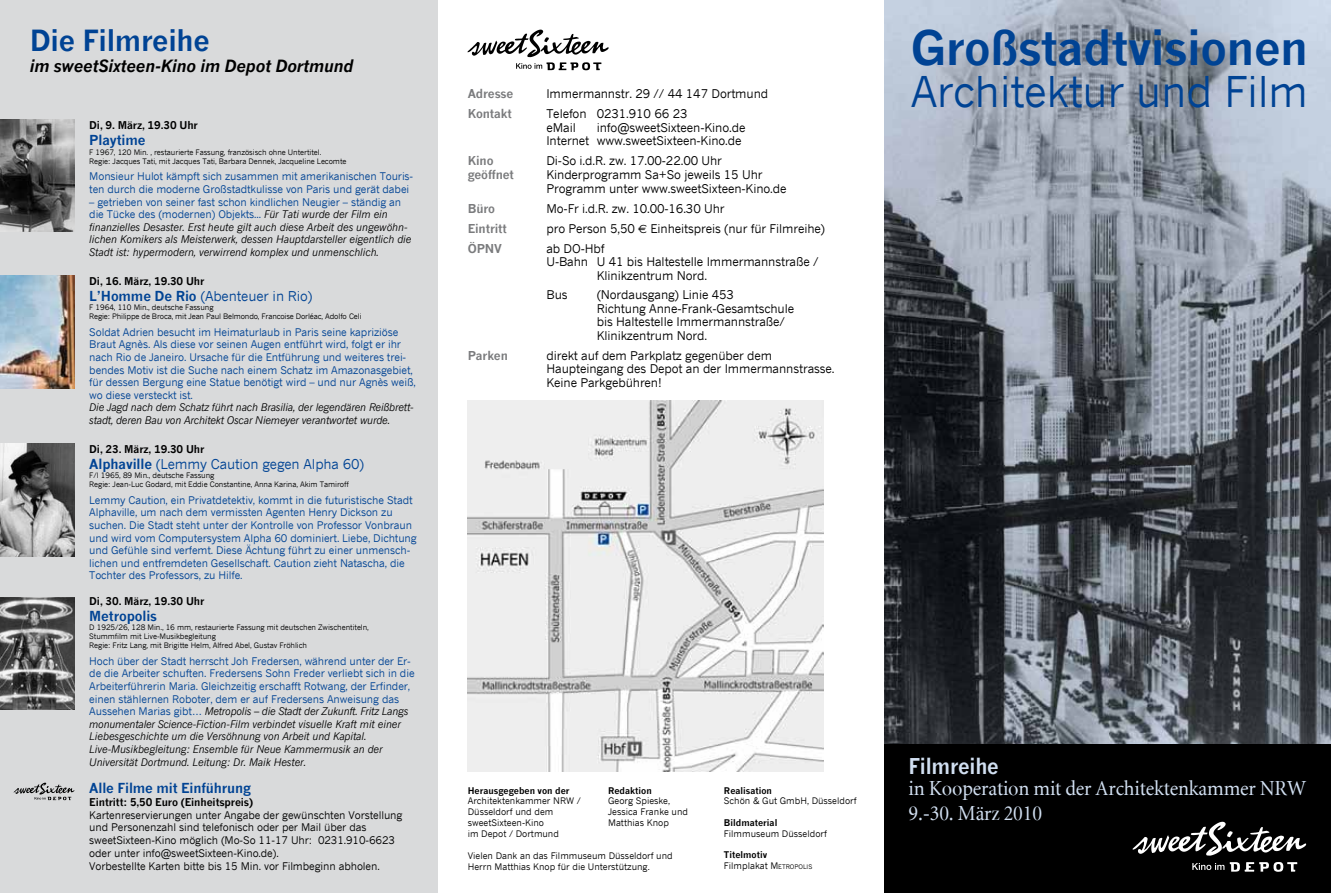
<style>
.page{position:relative;width:1331px;height:893px;background:#fff}
.page>*{position:absolute;margin:0;border:0;box-sizing:border-box;transform-origin:0 0}
.t1{font:700 46.5px "News Gothic";letter-spacing:-.01em;color:#004394}
.t2{font:42.3px "News Gothic";letter-spacing:-.01em;color:#004394}
.t3{font:700 28.5px "News Gothic";letter-spacing:-.01em;color:#004394}
.t4{font:21.3px/24.3px "Minion";letter-spacing:-.01em;color:#d1dff1;scale:.95 1}
.t5{font:700 21.3px "News Gothic";letter-spacing:-.01em;color:#d1dff1;scale:.95 1}
.t6{font:italic 700 16.5px "News Gothic";letter-spacing:-.01em;color:#000}
.t7{font:13.5px "News Gothic";letter-spacing:-.01em;color:#004394}
.t8{font:700 13.5px "News Gothic";letter-spacing:-.01em;color:#004394}
.t9{font:12px/13.5px "News Gothic";letter-spacing:-.01em;color:#000}
.t10{font:700 12px "News Gothic";letter-spacing:-.01em;color:#7a7b7d}
.t11{font:10.5px/12.6px "News Gothic";letter-spacing:-.01em;color:#004394}
.t12{font:italic 10.5px/12.6px "News Gothic";letter-spacing:-.01em;color:#000}
.t13{font:10.5px/12.8px "News Gothic";letter-spacing:-.01em;color:#000}
.t14{font:700 10.5px "News Gothic";letter-spacing:-.01em;color:#000}
.t15{font:9px/10.8px "News Gothic";color:#000}
.t16{font:700 9px/10.8px "News Gothic";color:#000}
.t17{font:7.5px/9px "News Gothic";letter-spacing:-.01em;color:#000}
.s1{font-style:normal;color:#004394}
.s2{font-weight:700}
.s3{font-style:italic;color:#000}
.s4{font-family:"Euro Sans"}
.s5{font-weight:400}
.s6{font-weight:400;font-size:6.3px}
</style>
<div class="page">
<img style="left:884px;top:0;width:447px;height:744px">
<div style="left:0;top:0;width:438px;height:893px;background:#d9dadb"></div>
<div style="left:884px;top:744px;width:447px;height:149px;background:#000"></div>
<svg style="left:468px;top:30px;width:141px;height:40px"></svg>
<svg style="left:14px;top:783px;width:60px;height:17px"></svg>
<svg style="left:1192px;top:863px;width:32px;height:7px"></svg>
<svg style="left:1230px;top:862px;width:67px;height:10px"></svg>
<svg style="left:1133px;top:822px;width:173px;height:34px"></svg>
<img style="left:468px;top:400px;width:355px;height:372px">
<img style="left:0;top:597px;width:74px;height:113px">
<img style="left:0;top:119px;width:74px;height:113px">
<img style="left:0;top:276px;width:74px;height:112px">
<img style="left:0;top:444px;width:74px;height:112px">
<h3 class="t3" style="left:30px;top:23px;width:181px">Die Filmreihe</h3>
<h1 class="t1" style="left:911px;top:18px;width:399px">Großstadtvisionen</h1>
<h2 class="t2" style="left:911px;top:66px;width:399px">Architektur und Film</h2>
<h3 class="t6" style="left:30px;top:56px;width:325px">im sweetSixteen-Kino im Depot Dortmund</h3>
<p class="t10" style="left:468px;top:86px;width:47px">Adresse</p>
<p class="t9" style="left:546px;top:87px;width:223px">Immermannstr. 29 // 44 147 Dortmund</p>
<p class="t10" style="left:468px;top:106px;width:46px">Kontakt</p>
<p class="t9" style="left:546px;top:107px;width:143px">Telefon 0231.910 66 23 eMail</p>
<p class="t14" style="left:89px;top:119px;width:110px">Di, 9. März, 19.30 Uhr</p>
<p class="t8" style="left:89px;top:132px;width:58px">Playtime</p>
<p class="t17" style="left:89px;top:147px;width:259px">F 1967, 120 Min. , restaurierte Fassung, französisch ohne Untertitel.<br>Regie: Jacques Tati, mit Jacques Tati, Barbara Dennek, Jacqueline Lecomte</p>
<p class="t11" style="left:89px;top:170px;width:324px">Monsieur Hulot kämpft sich zusammen mit amerikanischen Touris&shy;ten durch die moderne Großstadtkulisse von Paris und gerät dabei</p>
<p class="t12" style="left:89px;top:195px;width:324px"><span class="s1">– getrieben von seiner fast schon kindlichen Neugier – ständig an die Tücke des (modernen) Objekts...</span> Für Tati wurde der Film ein finanzielles Desaster. Erst heute gilt auch diese Arbeit des ungewöhn&shy;lichen Komikers als Meisterwerk, dessen Hauptdarsteller eigentlich die Stadt ist: hypermodern, verwirrend komplex und unmenschlich.</p>
<p class="t14" style="left:89px;top:274px;width:117px">Di, 16. März, 19.30 Uhr</p>
<p class="t7" style="left:89px;top:288px;width:225px"><span class="s2">L’Homme De Rio</span> (Abenteuer in Rio)</p>
<p class="t17" style="left:89px;top:303px;width:274px">F 1964, 110 Min., deutsche Fassung<br>Regie: Philippe de Broca, mit Jean Paul Belmondo, Francoise Dorléac, Adolfo Celi</p>
<p class="t11" style="left:89px;top:325px;width:328px">Soldat Adrien besucht im Heimaturlaub in Paris seine kapriziöse Braut Agnès. Als diese vor seinen Augen entführt wird, folgt er ihr nach Rio de Janeiro. Ursache für die Entführung und weiteres trei&shy;bendes Motiv ist die Suche nach einem Schatz im Amazonasgebiet, für dessen Bergung eine Statue benötigt wird – und nur Agnès weiß, wo diese versteckt ist.</p>
<p class="t12" style="left:89px;top:401px;width:326px">Die Jagd nach dem Schatz führt nach Brasilia, der legendären Reißbrett&shy;stadt, deren Bau von Architekt Oscar Niemeyer verantwortet wurde.</p>
<p class="t14" style="left:89px;top:442px;width:117px">Di, 23. März, 19.30 Uhr</p>
<p class="t7" style="left:89px;top:456px;width:276px"><span class="s2">Alphaville</span> (Lemmy Caution gegen Alpha 60)</p>
<p class="t17" style="left:89px;top:471px;width:261px">F/I 1965, 89 Min., deutsche Fassung<br>Regie: Jean-Luc Godard, mit Eddie Constantine, Anna Karina, Akim Tamiroff</p>
<p class="t11" style="left:89px;top:494px;width:329px">Lemmy Caution, ein Privatdetektiv, kommt in die futuristische Stadt Alphaville, um nach dem vermissten Agenten Henry Dickson zu suchen. Die Stadt steht unter der Kontrolle von Professor Vonbraun und wird vom Computersystem Alpha 60 dominiert. Liebe, Dichtung und Gefühle sind verfemt. Diese Ächtung führt zu einer unmensch&shy;lichen und entfremdeten Gesellschaft. Caution zieht Natascha, die Tochter des Professors, zu Hilfe.</p>
<p class="t14" style="left:89px;top:594px;width:117px">Di, 30. März, 19.30 Uhr</p>
<p class="t8" style="left:89px;top:607px;width:69px">Metropolis</p>
<p class="t17" style="left:89px;top:622px;width:281px">D 1925/26, 128 Min., 16 mm, restaurierte Fassung mit deutschen Zwischentiteln,<br>Stummfilm mit Live-Musikbegleitung<br>Regie: Fritz Lang, mit Brigitte Helm, Alfred Abel, Gustav Fröhlich</p>
<p class="t11" style="left:89px;top:654px;width:327px">Hoch über der Stadt herrscht Joh Fredersen, während unter der Er&shy;de die Arbeiter schuften. Fredersens Sohn Freder verliebt sich in die Arbeiterführerin Maria. Gleichzeitig erschafft Rotwang, der Erfinder, einen stählernen Roboter, dem er auf Fredersens Anweisung das Aussehen Marias gibt… <span class="s3">Metropolis – die Stadt der Zukunft. Fritz Langs monumentaler Science-Fiction-Film verbindet visuelle Kraft mit einer Liebesgeschichte um die Versöhnung von Arbeit und Kapital.<br>Live-Musikbegleitung: Ensemble für Neue Kammermusik an der Universität Dortmund. Leitung: Dr. Maik Hester.</span></p>
<p class="t9" style="left:546px;top:120px;width:201px;text-indent:50px">info@sweetSixteen-Kino.de<br>Internet www.sweetSixteen-Kino.de</p>
<p class="t10" style="left:468px;top:153px;width:27px">Kino</p>
<p class="t9" style="left:546px;top:154px;width:177px">Di-So i.d.R. zw. 17.00-22.00 Uhr</p>
<p class="t10" style="left:468px;top:167px;width:48px">geöffnet</p>
<p class="t9" style="left:546px;top:167px;width:242px;line-height:14.2px">Kinderprogramm Sa+So jeweils 15 Uhr<br>Programm unter www.sweetSixteen-Kino.de</p>
<p class="t10" style="left:468px;top:201px;width:29px">Büro</p>
<p class="t9" style="left:546px;top:201px;width:180px">Mo-Fr i.d.R. zw. 10.00-16.30 Uhr</p>
<p class="t10" style="left:468px;top:221px;width:41px">Eintritt</p>
<p class="t9" style="left:546px;top:221px;width:280px">pro Person 5,50 <span class="s4">g</span> Einheitspreis (nur für Filmreihe)</p>
<p class="t10" style="left:468px;top:241px;width:36px">ÖPNV</p>
<p class="t9" style="left:546px;top:241px;width:60px">ab DO-Hbf</p>
<p class="t9" style="left:546px;top:255px;width:274px">U-Bahn U 41 bis Haltestelle Immermannstraße /</p>
<p class="t9" style="left:597px;top:268px;width:112px">Klinikzentrum Nord.</p>
<p class="t9" style="left:546px;top:288px;width:23px">Bus</p>
<p class="t9" style="left:597px;top:288px;width:199px">(Nordausgang) Linie 453<br>Richtung Anne-Frank-Gesamtschule bis Haltestelle Immermannstraße/<br>Klinikzentrum Nord.</p>
<p class="t10" style="left:468px;top:348px;width:42px">Parken</p>
<p class="t9" style="left:546px;top:348px;width:290px">direkt auf dem Parkplatz gegenüber dem<br>Haupteingang des Depot an der Immermannstrasse.<br>Keine Parkgebühren!</p>
<h3 class="t5" style="left:909px;top:753px;width:97px">Filmreihe</h3>
<h3 class="t4" style="left:909px;top:777px;width:420px">in Kooperation mit der Architektenkammer NRW<br>9.-30. März 2010</h3>
<p class="t8" style="left:89px;top:779px;width:163px">Alle Filme mit Einführung</p>
<p class="t14" style="left:89px;top:795px;width:165px">Eintritt: 5,50 Euro (Einheitspreis)</p>
<p class="t13" style="left:89px;top:808px;width:315px">Kartenreservierungen unter Angabe der gewünschten Vorstellung und Personenzahl sind telefonisch oder per Mail über das sweetSixteen-Kino möglich (Mo-So 11-17 Uhr: 0231.910-6623 oder unter info@sweetSixteen-Kino.de).<br>Vorbestellte Karten bitte bis 15 Min. vor Filmbeginn abholen.</p>
<p class="t16" style="left:468px;top:785px;width:103px">Herausgegeben von der</p>
<p class="t15" style="left:468px;top:795px;width:115px">Architektenkammer NRW /<br>Düsseldorf und dem sweetSixteen-Kino<br>im Depot / Dortmund</p>
<p class="t16" style="left:608px;top:785px;width:45px">Redaktion</p>
<p class="t15" style="left:608px;top:795px;width:81px">Georg Spieske,<br>Jessica Franke und<br>Matthias Knop</p>
<p class="t16" style="left:724px;top:785px;width:50px">Realisation</p>
<p class="t15" style="left:724px;top:795px;width:134px">Schön &amp; Gut GmbH, Düsseldorf</p>
<p class="t16" style="left:724px;top:817px;width:55px">Bildmaterial</p>
<p class="t15" style="left:724px;top:828px;width:104px">Filmmuseum Düsseldorf</p>
<p class="t16" style="left:724px;top:849px;width:90px">Titelmotiv<br><span class="s5">Filmplakat</span> <span class="s5">M</span><span class="s6">ETROPOLIS</span></p>
<p class="t15" style="left:468px;top:850px;width:206px">Vielen Dank an das Filmmuseum Düsseldorf und<br>Herrn Matthias Knop für die Unterstützung.</p>
</div>
